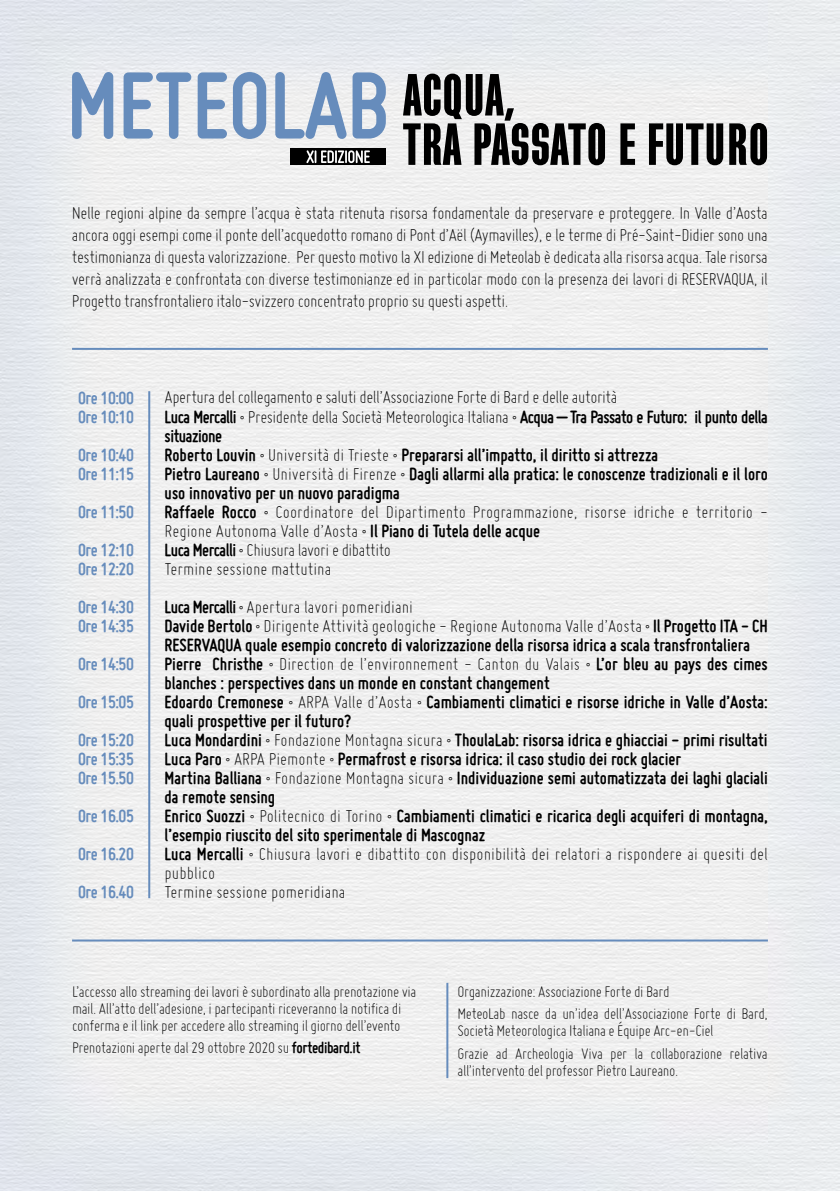
<style>
.page{position:relative;width:840px;height:1191px;background:#fff}
.page>*{position:absolute;margin:0;border:0;box-sizing:border-box;transform-origin:0 0}
.t1{font:700 59.2px/49.4px "Directors Gothic 201";color:#000}
.t2{font:700 19px/19px "Miso";color:#000}
.t3{font:300 19px/19px "Miso";color:#000}
.t4{font:300 19px/22px "Miso";letter-spacing:-.025em;color:#000;text-align:justify}
.t5{font:700 19px/38px "Miso";letter-spacing:-.025em;color:#668cbc}
.t6{font:300 17px/17px "Miso";letter-spacing:-.025em;color:#000}
.s1{font-weight:700}
.s2{font-weight:300}
</style>
<div class="page">
<img style="left:0;top:0;width:839px;height:1190px">
<svg style="left:72px;top:72px;width:313px;height:67px"></svg>
<hr style="left:72px;top:348px;width:695px;height:2px;background:#668cbc">
<hr style="left:72px;top:939px;width:695px;height:2px;background:#668cbc">
<hr style="left:446px;top:982px;width:2px;height:96px;background:#668cbc">
<div style="left:290px;top:149px;width:95px;height:16px;background:#000"></div>
<svg style="left:306px;top:150px;width:63px;height:13px"></svg>
<hr style="left:148px;top:391px;width:2px;height:507px;background:#668cbc">
<h1 class="t1" style="left:403px;top:72px;width:368px">ACQUA,<br>TRA PASSATO E FUTURO</h1>
<p class="t4" style="left:72px;top:201px;width:697px">Nelle regioni alpine da sempre l’acqua è stata ritenuta risorsa fondamentale da preservare e proteggere. In Valle d’Aosta ancora oggi esempi come il ponte dell’acquedotto romano di Pont d’Aël (Aymavilles), e le terme di Pré-Saint-Didier sono una testimonianza di questa valorizzazione. Per questo motivo la XI edizione di Meteolab è dedicata alla risorsa acqua. Tale risorsa verrà analizzata e confrontata con diverse testimonianze ed in particolar modo con la presenza dei lavori di RESERVAQUA, il Progetto transfrontaliero italo-svizzero concentrato proprio su questi aspetti.</p>
<p class="t5" style="left:78px;top:388px;width:57px;line-height:19px">Ore 10:00<br>Ore 10:10</p>
<p class="t5" style="left:78px;top:445px;width:57px;line-height:19px">Ore 10:40<br>Ore 11:15</p>
<p class="t5" style="left:78px;top:493px;width:57px">Ore 11:50<br>Ore 12:10</p>
<p class="t5" style="left:78px;top:550px;width:57px">Ore 12:20<br>Ore 14:30</p>
<p class="t5" style="left:78px;top:607px;width:57px;text-align:justify">Ore 14:35<br>Ore 14:50<br>Ore 15:05<br>Ore 15:20</p>
<p class="t5" style="left:78px;top:749px;width:57px;line-height:19px">Ore 15:35<br>Ore 15.50</p>
<p class="t5" style="left:78px;top:797px;width:57px;text-align:justify">Ore 16.05<br>Ore 16.20<br>Ore 16.40</p>
<p class="t3" style="left:164px;top:387px;width:604px">Apertura del collegamento e saluti dell’Associazione Forte di Bard e delle autorità<br><span class="s1">Luca Mercalli</span> • Presidente della Società Meteorologica Italiana • <span class="s1">Acqua – Tra Passato e Futuro: il punto della situazione<br>Roberto Louvin</span> • Università di Trieste • <span class="s1">Prepararsi all’impatto, il diritto si attrezza<br>Pietro Laureano</span> • Università di Firenze • <span class="s1">Dagli allarmi alla pratica: le conoscenze tradizionali e il loro uso innovativo per un nuovo paradigma<br>Raffaele Rocco</span> • Coordinatore del Dipartimento Programmazione, risorse idriche e territorio - Regione Autonoma Valle d’Aosta • <span class="s1">Il Piano di Tutela delle acque<br>Luca Mercalli</span> • Chiusura lavori e dibattito<br>Termine sessione mattutina</p>
<p class="t2" style="left:164px;top:597px;width:604px">Luca Mercalli <span class="s2">• Apertura lavori pomeridiani<br></span>Davide Bertolo <span class="s2">• Dirigente Attività geologiche - Regione Autonoma Valle d’Aosta •</span> Il Progetto ITA - CH RESERVAQUA quale esempio concreto di valorizzazione della risorsa idrica a scala transfrontaliera Pierre Christhe <span class="s2">• Direction de l’environnement - Canton du Valais •</span> L’or bleu au pays des cimes blanches : perspectives dans un monde en constant changement<br>Edoardo Cremonese <span class="s2">• ARPA Valle d’Aosta •</span> Cambiamenti climatici e risorse idriche in Valle d’Aosta: quali prospettive per il futuro?<br>Luca Mondardini <span class="s2">• Fondazione Montagna sicura •</span> ThoulaLab: risorsa idrica e ghiacciai - primi risultati Luca Paro <span class="s2">• ARPA Piemonte •</span> Permafrost e risorsa idrica: il caso studio dei rock glacier<br>Martina Balliana <span class="s2">• Fondazione Montagna sicura •</span> Individuazione semi automatizzata dei laghi glaciali da remote sensing<br>Enrico Suozzi <span class="s2">• Politecnico di Torino •</span> Cambiamenti climatici e ricarica degli acquiferi di montagna, l’esempio riuscito del sito sperimentale di Mascognaz<br>Luca Mercalli <span class="s2">• Chiusura lavori e dibattito con disponibilità dei relatori a rispondere ai quesiti del pubblico<br>Termine sessione pomeridiana</span></p>
<p class="t6" style="left:72px;top:982px;width:346px">L’accesso allo streaming dei lavori è subordinato alla prenotazione via mail. All’atto dell’adesione, i partecipanti riceveranno la notifica di conferma e il link per accedere allo streaming il giorno dell’evento</p>
<p class="t6" style="left:72px;top:1039px;width:290px">Prenotazioni aperte dal 29 ottobre 2020 su <span class="s1">fortedibard.it</span></p>
<p class="t6" style="left:457px;top:979px;width:312px;line-height:22.6px">Organizzazione: Associazione Forte di Bard<br>MeteoLab nasce da un’idea dell’Associazione Forte di Bard,</p>
<p class="t6" style="left:457px;top:1019px;width:312px;line-height:22.6px">Società Meteorologica Italiana e Équipe Arc-en-Ciel<br>Grazie ad Archeologia Viva per la collaborazione relativa</p>
<p class="t6" style="left:457px;top:1061px;width:222px">all’intervento del professor Pietro Laureano.</p>
</div>
